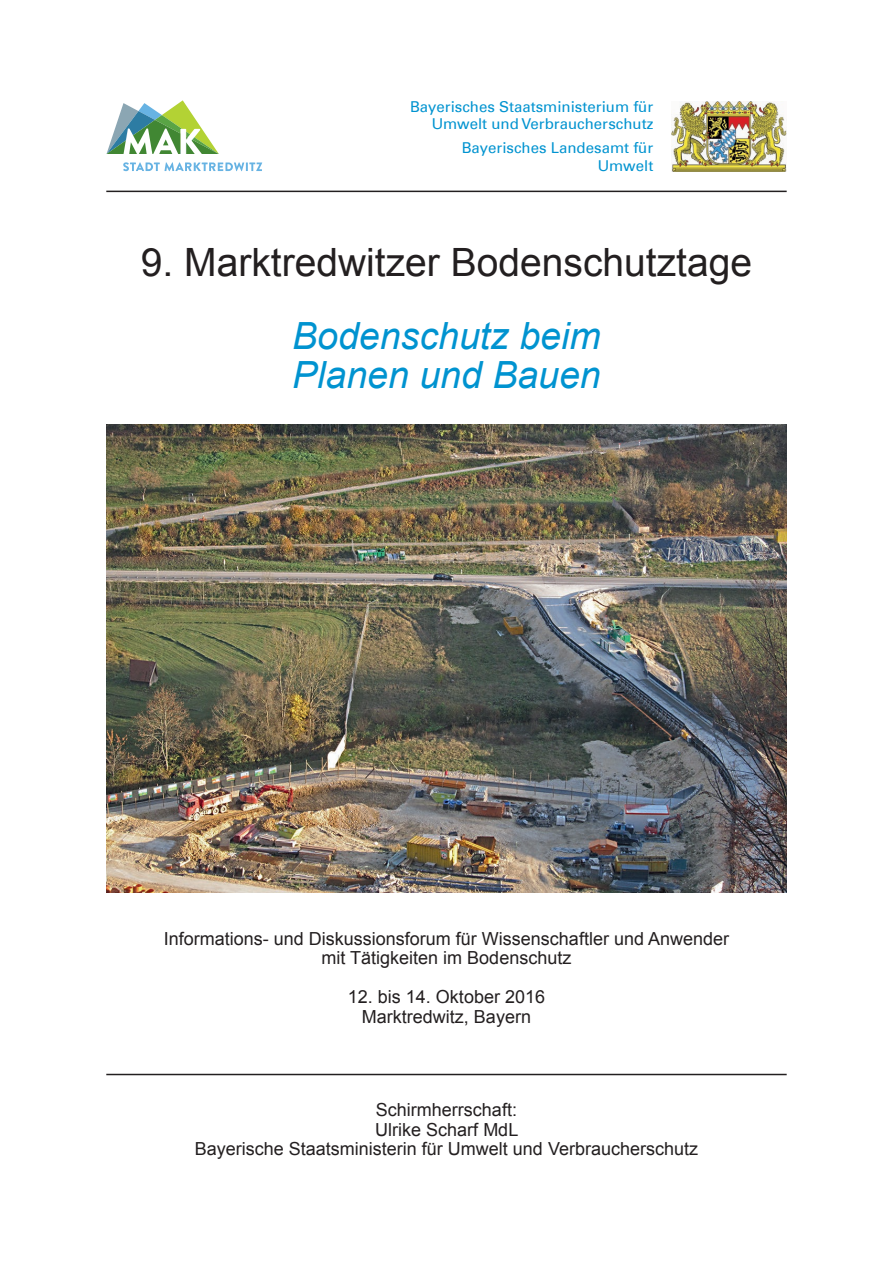
<style>
.page{position:relative;width:893px;height:1263px;background:#fff}
.page>*{position:absolute;margin:0;border:0;box-sizing:border-box;transform-origin:0 0}
.t1{font:39px "Arial";color:#231f20}
.t2{font:italic 37.5px/39px "Arial";color:#0093d0}
.Fließtext{font:18px/19.5px "Arial";color:#231f20;text-align:center}
.t3{font:15px "Univers Com 55 Roman";color:#0093d0}
</style>
<div class="page">
<hr style="left:106px;top:191px;width:681px;height:1px;background:#231f20">
<img style="left:106px;top:424px;width:681px;height:469px">
<hr style="left:106px;top:1074px;width:681px;height:1px;background:#231f20">
<img style="left:671px;top:101px;width:116px;height:70px">
<svg style="left:107px;top:100px;width:112px;height:54px"></svg>
<svg style="left:123px;top:162px;width:139px;height:9px"></svg>
<p class="t3" style="left:410px;top:97px;width:245px">Bayerisches Staatsministerium für</p>
<p class="t3" style="left:432px;top:115px;width:223px">Umwelt und Verbraucherschutz</p>
<p class="t3" style="left:462px;top:139px;width:193px">Bayerisches Landesamt für</p>
<p class="t3" style="left:598px;top:157px;width:57px">Umwelt</p>
<p class="t1" style="left:141px;top:237px;width:613px">9. Marktredwitzer Bodenschutztage</p>
<p class="t2" style="left:292px;top:317px;width:310px">Bodenschutz beim<br>Planen und Bauen</p>
<p class="Fließtext" style="left:164px;top:929px;width:567px">Informations- und Diskussionsforum für Wissenschaftler und Anwender mit Tätigkeiten im Bodenschutz</p>
<p class="Fließtext" style="left:348px;top:987px;width:199px">12. bis 14. Oktober 2016</p>
<p class="Fließtext" style="left:362px;top:1007px;width:171px">Marktredwitz, Bayern</p>
<p class="Fließtext" style="left:376px;top:1100px;width:143px">Schirmherrschaft:</p>
<p class="Fließtext" style="left:375px;top:1120px;width:145px">Ulrike Scharf MdL</p>
<p class="Fließtext" style="left:195px;top:1139px;width:505px">Bayerische Staatsministerin für Umwelt und Verbraucherschutz</p>
</div>
